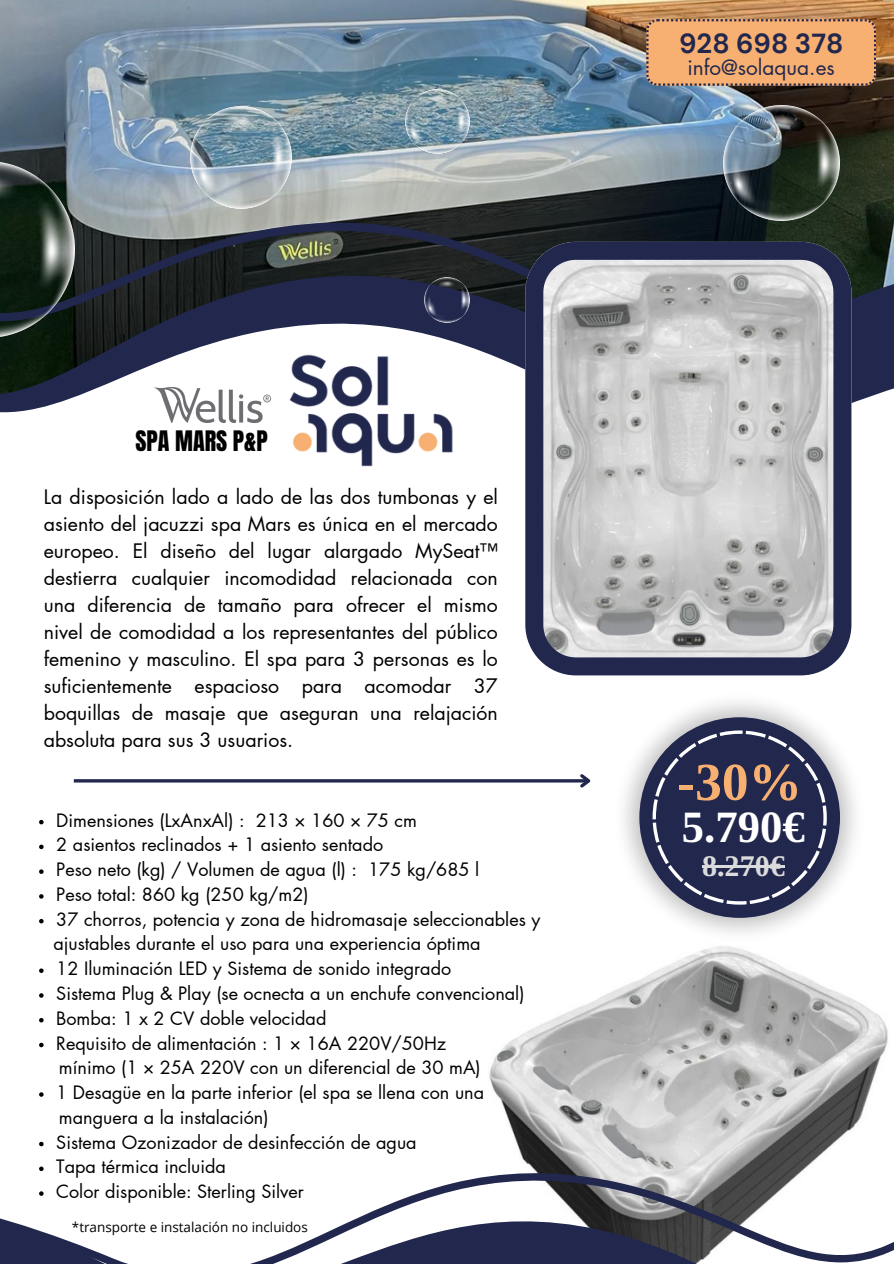
<style>
.page{position:relative;width:894px;height:1264px;background:#fff}
.page>*{position:absolute;margin:0;border:0;box-sizing:border-box;transform-origin:0 0}
.t1{font:700 53.4px "Libra Serif Modern";color:#f7b072}
.t2{font:700 44.7px "Libra Serif Modern";color:#fff}
.t3{font:700 30px "Libra Serif Modern";color:#dbdbdb}
.t4{font:700 27.45px "DM Sans";color:#21274d}
.t5{font:24px "Anton";color:#000}
.t6{font:20.85px "Futura LT Pro";color:#21274d}
.t7{font:19.5px/27px "Futura LT Pro";color:#000;text-align:justify}
.t8{font:18px "Futura LT Pro";color:#000}
.t9{font:13.5px "Open Sans";color:#000}
</style>
<div class="page">
<img style="left:0;top:0;width:893px;height:213px">
<svg style="left:74px;top:213px;width:819px;height:69px"></svg>
<svg style="left:0;top:282px;width:893px;height:235px"></svg>
<img style="left:489px;top:946px;width:399px;height:218px">
<svg style="left:39px;top:819px;width:5px;height:5px"></svg>
<svg style="left:39px;top:844px;width:5px;height:5px"></svg>
<svg style="left:39px;top:869px;width:5px;height:4px"></svg>
<svg style="left:39px;top:894px;width:5px;height:4px"></svg>
<svg style="left:39px;top:919px;width:5px;height:4px"></svg>
<svg style="left:39px;top:968px;width:5px;height:4px"></svg>
<svg style="left:39px;top:993px;width:5px;height:4px"></svg>
<svg style="left:39px;top:1018px;width:5px;height:4px"></svg>
<svg style="left:39px;top:1042px;width:5px;height:5px"></svg>
<svg style="left:39px;top:1092px;width:5px;height:4px"></svg>
<svg style="left:39px;top:1141px;width:5px;height:5px"></svg>
<svg style="left:646px;top:19px;width:229px;height:67px"></svg>
<svg style="left:0;top:1164px;width:810px;height:63px"></svg>
<svg style="left:0;top:1227px;width:893px;height:36px"></svg>
<img style="left:624px;top:701px;width:232px;height:232px">
<img style="left:224px;top:307px;width:297px;height:206px">
<img style="left:0;top:161px;width:74px;height:176px">
<img style="left:424px;top:277px;width:45px;height:45px">
<img style="left:190px;top:107px;width:101px;height:101px">
<img style="left:405px;top:89px;width:64px;height:64px">
<img style="left:723px;top:105px;width:116px;height:116px">
<div style="left:639px;top:717px;width:200px;height:200px;background:#21274d;border-radius:50%"></div>
<svg style="left:652px;top:730px;width:174px;height:174px"></svg>
<svg style="left:525px;top:242px;width:326px;height:433px"></svg>
<img style="left:155px;top:387px;width:116px;height:35px">
<hr style="left:74px;top:779px;width:514px;height:3px;background:#21274d">
<svg style="left:577px;top:774px;width:14px;height:14px"></svg>
<hr style="left:702px;top:865px;width:82px;height:3px;background:#dbdbdb">
<h6 class="t4" style="left:679px;top:25px;width:166px">928 698 378</h6>
<p class="t6" style="left:687px;top:57px;width:149px">info@solaqua.es</p>
<p class="t5" style="left:135px;top:423px;width:134px">SPA MARS P&amp;P</p>
<p class="t7" style="left:44px;top:484px;width:455px">La disposición lado a lado de las dos tumbonas y el asiento del jacuzzi spa Mars es única en el mercado europeo. El diseño del lugar alargado MySeat™ destierra cualquier incomodidad relacionada con una diferencia de tamaño para ofrecer el mismo nivel de comodidad a los representantes del público femenino y masculino. El spa para 3 personas es lo suficientemente espacioso para acomodar 37 boquillas de masaje que aseguran una relajación absoluta para sus 3 usuarios.</p>
<p class="t8" style="left:56px;top:811px;width:362px">Dimensiones (LxAnxAl) : 213 × 160 × 75 cm</p>
<p class="t8" style="left:56px;top:836px;width:328px">2 asientos reclinados + 1 asiento sentado</p>
<h3 class="t8" style="left:56px;top:861px;width:424px">Peso neto (kg) / Volumen de agua (l) : 175 kg/685 l</h3>
<h5 class="t8" style="left:56px;top:886px;width:254px">Peso total: 860 kg (250 kg/m2)</h5>
<p class="t8" style="left:56px;top:910px;width:485px">37 chorros, potencia y zona de hidromasaje seleccionables y</p>
<p class="t8" style="left:53px;top:935px;width:428px">ajustables durante el uso para una experiencia óptima</p>
<p class="t8" style="left:56px;top:960px;width:396px">12 Iluminación LED y Sistema de sonido integrado</p>
<p class="t8" style="left:56px;top:985px;width:469px">Sistema Plug &amp; Play (se ocnecta a un enchufe convencional)</p>
<p class="t8" style="left:56px;top:1009px;width:271px">Bomba: 1 x 2 CV doble velocidad</p>
<h4 class="t8" style="left:56px;top:1034px;width:391px">Requisito de alimentación : 1 × 16A 220V/50Hz</h4>
<h5 class="t8" style="left:59px;top:1059px;width:423px">mínimo (1 × 25A 220V con un diferencial de 30 mA)</h5>
<p class="t8" style="left:56px;top:1084px;width:429px">1 Desagüe en la parte inferior (el spa se llena con una</p>
<h1 class="t8" style="left:59px;top:1108px;width:211px">manguera a la instalación)</h1>
<h2 class="t8" style="left:56px;top:1133px;width:362px">Sistema Ozonizador de desinfección de agua</h2>
<h3 class="t8" style="left:56px;top:1158px;width:171px">Tapa térmica incluida</h3>
<p class="t8" style="left:56px;top:1183px;width:249px">Color disponible: Sterling Silver</p>
<h6 class="t9" style="left:72px;top:1217px;width:237px">*transporte e instalación no incluidos</h6>
<p class="t1" style="left:677px;top:751px;width:126px">-30%</p>
<p class="t2" style="left:681px;top:801px;width:125px">5.790€</p>
<p class="t3" style="left:702px;top:848px;width:84px">8.270€</p>
</div>
